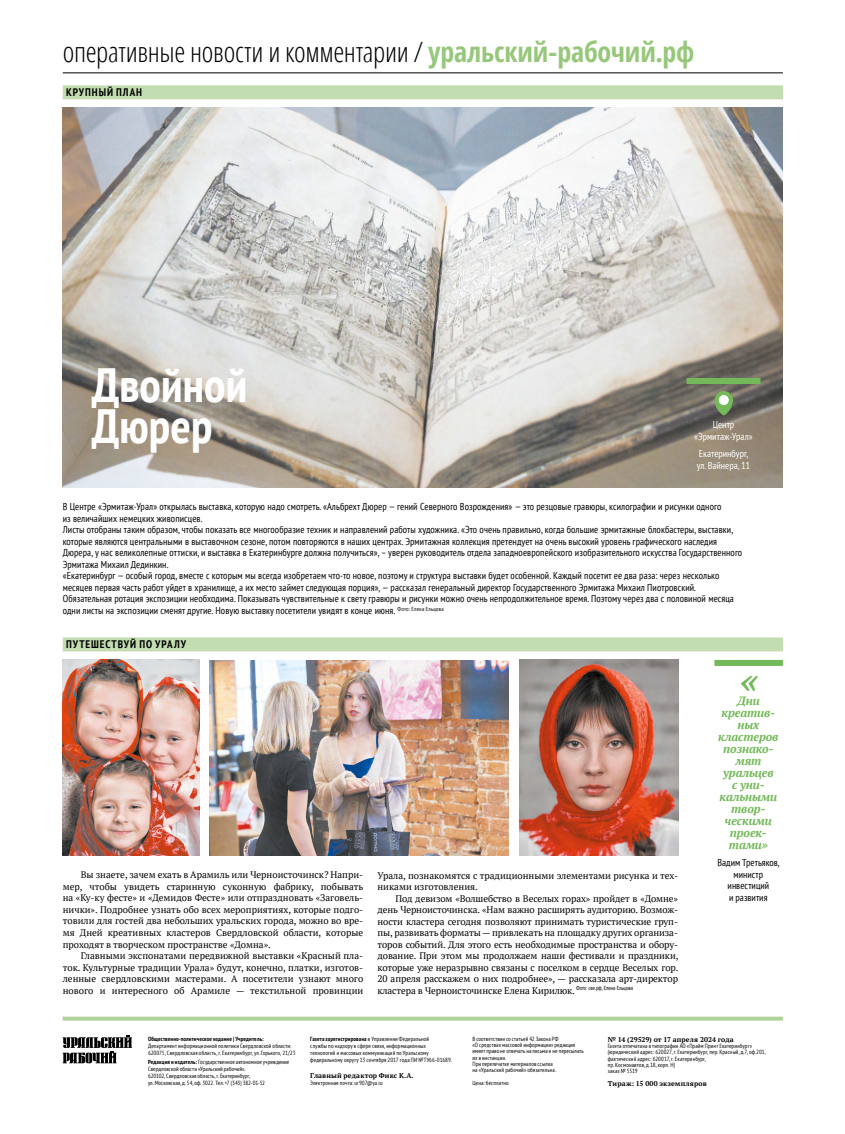
<style>
.page{position:relative;width:845px;height:1134px;background:#fff}
.page>*{position:absolute;margin:0;border:0;box-sizing:border-box;transform-origin:0 0}
.t1{font:700 condensed 48px/41px "PT Sans";color:#fff}
.t2{font:italic 700 36px "PT Serif";color:#74b959}
.t3{font:300 condensed 28px "Open Sans";letter-spacing:-.01em;color:#000}
.t4{font:italic 700 12px/12px "PT Serif";letter-spacing:-.01em;color:#74b959;text-align:center}
.t5{font:700 condensed 11px "PT Sans";letter-spacing:.085em;color:#000}
.t6{font:condensed 10px/11.5px "PT Sans";letter-spacing:.01em;color:#000}
.t7{font:condensed 10px/11.5px "PT Sans";color:#fff;text-align:center}
.t8{font:9.5px/11.5px "PT Serif";color:#000;text-align:justify}
.t9{font:700 7px "PT Serif";letter-spacing:.02em;color:#000}
.t10{font:condensed 6px/6.3px "PT Sans";letter-spacing:.015em;color:#000}
.t11{font:700 condensed 6px "PT Sans";letter-spacing:.015em;color:#000}
.s1{font-weight:700;color:#97c77b}
.s2{font-weight:700}
</style>
<div class="page">
<img style="left:63px;top:108px;width:720px;height:379px">
<svg style="left:63px;top:1036px;width:69px;height:27px"></svg>
<hr style="left:63px;top:72px;width:720px;height:1px;background:#000">
<div style="left:63px;top:85px;width:720px;height:14px;background:#c2ddb0"></div>
<svg style="left:63px;top:1017px;width:720px;height:4px;background:#b6d7a2"></svg>
<div style="left:63px;top:637px;width:720px;height:14px;background:#c2ddb0"></div>
<div style="left:686px;top:378px;width:74px;height:6px;background:#74b959"></div>
<svg style="left:714px;top:391px;width:19px;height:24px"></svg>
<div style="left:719px;top:396px;width:9px;height:9px;background:#fff;border-radius:50%"></div>
<div style="left:719px;top:395px;width:9px;height:10px;border:1px solid #fff;border-radius:50%"></div>
<img style="left:519px;top:660px;width:159px;height:195px">
<div style="left:714px;top:660px;width:69px;height:6px;background:#74b959"></div>
<img style="left:209px;top:660px;width:299px;height:195px">
<img style="left:63px;top:660px;width:136px;height:195px">
<h3 class="t3" style="left:63px;top:33px;width:633px">оперативные новости и комментарии / <span class="s1">уральский-рабочий.рф</span></h3>
<p class="t5" style="left:66px;top:85px;width:77px">КРУПНЫЙ ПЛАН</p>
<h1 class="t1" style="left:92px;top:364px;width:157px">Двойной<br>Дюрер</h1>
<p class="t7" style="left:694px;top:419px;width:60px">Центр «Эрмитаж-Урал»</p>
<p class="t7" style="left:697px;top:448px;width:55px;text-align:left">Екатеринбург, ул. Вайнера, 11</p>
<p class="t6" style="left:63px;top:501px;width:681px">В Центре «Эрмитаж-Урал» открылась выставка, которую надо смотреть. «Альбрехт Дюрер — гений Северного Возрождения» — это резцовые гравюры, ксилографии и рисунки одного<br>из величайших немецких живописцев.<br>Листы отобраны таким образом, чтобы показать все многообразие техник и направлений работы художника. «Это очень правильно, когда большие эрмитажные блокбастеры, выставки, которые являются центральными в выставочном сезоне, потом повторяются в наших центрах. Эрмитажная коллекция претендует на очень высокий уровень графического наследия Дюрера, у нас великолепные оттиски, и выставка в Екатеринбурге должна получиться», – уверен руководитель отдела западноевропейского изобразительного искусства Государственного Эрмитажа Михаил Дединкин.<br>«Екатеринбург — особый город, вместе с которым мы всегда изобретаем что-то новое, поэтому и структура выставки будет особенной. Каждый посетит ее два раза: через несколько месяцев первая часть работ уйдет в хранилище, а их место займет следующая порция», — рассказал генеральный директор Государственного Эрмитажа Михаил Пиотровский.<br>Обязательная ротация экспозиции необходима. Показывать чувствительные к свету гравюры и рисунки можно очень непродолжительное время. Поэтому через два с половиной месяца одни листы на экспозиции сменят другие. Новую выставку посетители увидят в конце июня. <sup>Фото:</sup> <sup>Елена</sup> <sup>Ельцова</sup></p>
<p class="t5" style="left:66px;top:637px;width:121px">ПУТЕШЕСТВУЙ ПО УРАЛУ</p>
<p class="t8" style="left:63px;top:869px;width:302px;text-indent:18px">Вы знаете, зачем ехать в Арамиль или Черноисточинск? Напри&shy;мер, чтобы увидеть старинную суконную фабрику, побывать на «Ку-ку фесте» и «Демидов Фесте» или отпраздновать «Заговель&shy;нички». Подробнее узнать обо всех мероприятиях, которые подго&shy;товили для гостей два небольших уральских города, можно во вре&shy;мя Дней креативных кластеров Свердловской области, которые проходят в творческом пространстве «Домна».</p>
<p class="t8" style="left:63px;top:950px;width:302px;text-indent:18px">Главными экспонатами передвижной выставки «Красный пла&shy;ток. Культурные традиции Урала» будут, конечно, платки, изготов&shy;ленные свердловскими мастерами. А посетители узнают много нового и интересного об Арамиле — текстильной провинции</p>
<p class="t8" style="left:377px;top:869px;width:302px">Урала, познакомятся с традиционными элементами рисунка и тех&shy;никами изготовления.</p>
<p class="t8" style="left:377px;top:892px;width:302px;text-indent:18px">Под девизом «Волшебство в Веселых горах» пройдет в «Домне» день Черноисточинска. «Нам важно расширять аудиторию. Возмож&shy;ности кластера сегодня позволяют принимать туристические груп&shy;пы, развивать форматы — привлекать на площадку других организа&shy;торов событий. Для этого есть необходимые пространства и обору&shy;дование. При этом мы продолжаем наши фестивали и праздники, которые уже неразрывно связаны с поселком в сердце Веселых гор.<br>20 апреля расскажем о них подробнее», — рассказала арт-директор кластера в Черноисточинске Елена Кирилюк. <sup>Фото:</sup> <sup>све.рф,</sup> <sup>Елена</sup> <sup>Ельцова</sup></p>
<h2 class="t2" style="left:739px;top:657px;width:19px">«</h2>
<p class="t4" style="left:718px;top:694px;width:62px">Дни креатив&shy;ных кластеров познако&shy;мят уральцев<br>с уни&shy;кальными твор&shy;ческими проек&shy;тами»</p>
<p class="t6" style="left:717px;top:857px;width:63px;text-align:center">Вадим Третьяков, министр инвестиций<br>и развития</p>
<p class="t11" style="left:148px;top:1034px;width:117px">Общественно-политическое издание | Учредитель:</p>
<p class="t10" style="left:148px;top:1042px;width:149px;line-height:7px">Департамент информационной политики Свердловской области:<br>620075, Свердловская область, г. Екатеринбург, ул. Горького, 21/23</p>
<p class="t10" style="left:148px;top:1059px;width:143px;line-height:7px"><span class="s2">Редакция и издатель:</span> Государственное автономное учреждение Свердловской области «Уральский рабочий».<br>620102, Свердловская область, г. Екатеринбург,<br>ул. Московская, д. 54, оф. 3022. Тел. +7 (343) 382-01-52</p>
<p class="t10" style="left:310px;top:1035px;width:143px;line-height:7px"><span class="s2">Газета зарегистрирована</span> в Управлении Федеральной<br>службы по надзору в сфере связи, информационных технологий и массовых коммуникаций по Уральскому федеральному округу 13 сентября 2017 года ПИ №ТУ66-01689.</p>
<p class="t9" style="left:310px;top:1071px;width:105px">Главный редактор Фикс К.А.</p>
<p class="t10" style="left:310px;top:1079px;width:74px">Электронная почта: ur907@ya.ru</p>
<p class="t10" style="left:472px;top:1035px;width:113px">В соответствии со статьей 42 Закона РФ<br>«О средствах массовой информации» редакция имеет право не отвечать на письма и не пересылать их в инстанции.<br>При перепечатке материалов ссылка<br>на «Уральский рабочий» обязательна.</p>
<p class="t10" style="left:472px;top:1079px;width:38px">Цена: бесплатно</p>
<p class="t9" style="left:608px;top:1035px;width:127px">№ 14 (29529) от 17 апреля 2024 года</p>
<p class="t10" style="left:608px;top:1043px;width:159px">Газета отпечатана в типографии АО «Прайм Принт Екатеринбург» (юридический адрес: 620027, г. Екатеринбург, пер. Красный, д.7, оф.201, фактический адрес: 620017, г. Екатеринбург,<br>пр. Космонавтов, д.18, корп. Н)<br>заказ № 5519</p>
<p class="t9" style="left:608px;top:1079px;width:100px">Тираж: 15 000 экземпляров</p>
</div>
